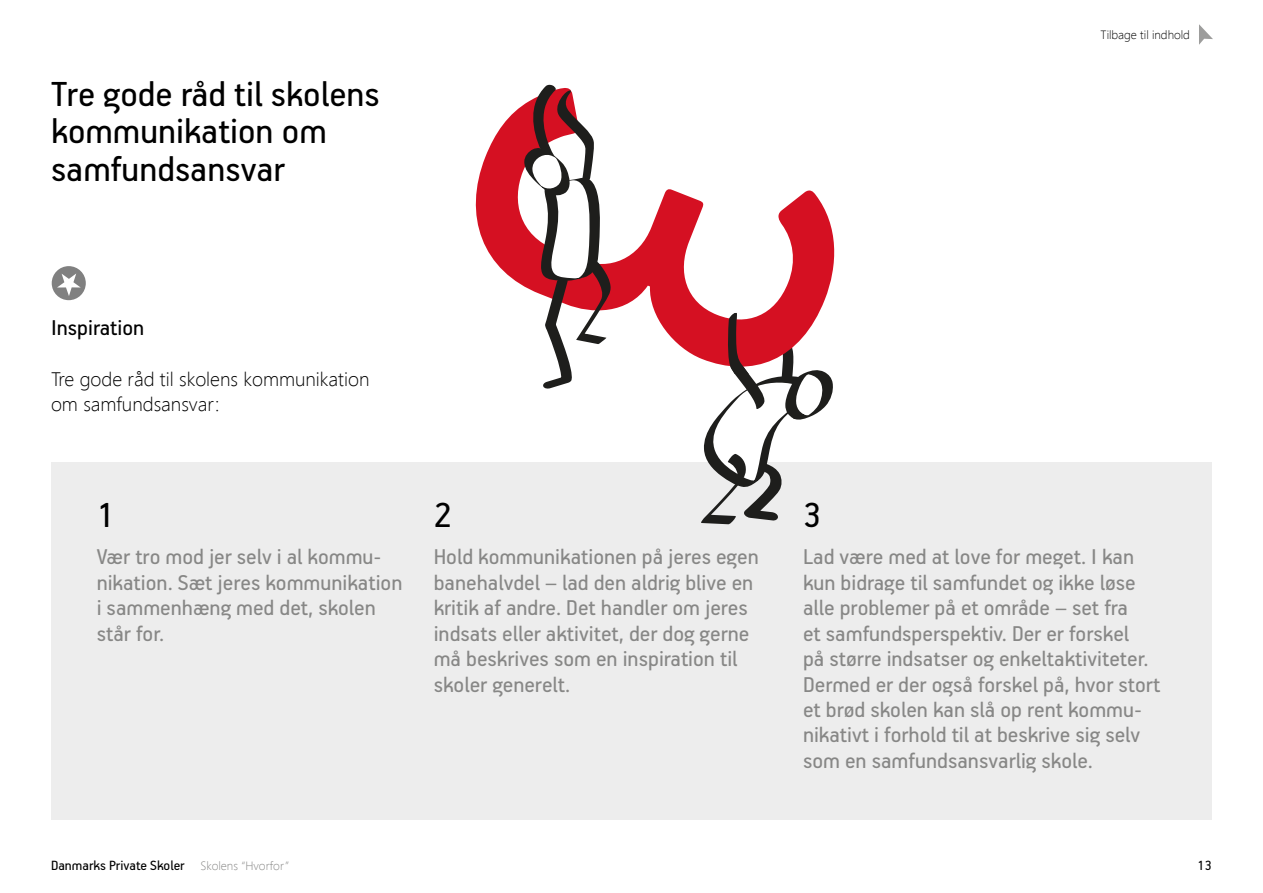
<style>
.page{position:relative;width:1263px;height:893px;background:#fff}
.page>*{position:absolute;margin:0;border:0;box-sizing:border-box;transform-origin:0 0}
.t1{font:39px/37.5px "PF Handbook Pro";color:#000}
.t2{font:24px/25.5px "PF Handbook Pro";color:#878786}
.t3{font:24px "PF Handbook Pro";color:#000}
.t4{font:300 19.5px/25.5px "Segoe UI";color:#000}
.t5{font:15px "PF Handbook Pro";color:#000}
.t6{font:300 12px "Segoe UI";color:#000}
.s1{font-family:"Segoe UI";font-weight:300;font-size:12px;color:#878786}
</style>
<div class="page">
<svg style="left:1199px;top:24px;width:14px;height:21px"></svg>
<div style="left:51px;top:462px;width:1161px;height:357px;background:#ededed"></div>
<svg style="left:52px;top:266px;width:34px;height:34px"></svg>
<svg style="left:57px;top:273px;width:24px;height:23px"></svg>
<svg style="left:701px;top:393px;width:131px;height:131px"></svg>
<svg style="left:524px;top:84px;width:309px;height:309px"></svg>
<h1 class="t1" style="left:51px;top:77px;width:330px">Tre gode råd til skolens kommunikation om samfundsansvar</h1>
<p class="t6" style="left:1100px;top:30px;width:91px">Tilbage til indhold</p>
<p class="t3" style="left:51px;top:318px;width:95px">Inspiration</p>
<p class="t4" style="left:51px;top:368px;width:320px">Tre gode råd til skolens kommunikation om samfundsansvar:</p>
<h1 class="t1" style="left:97px;top:498px;width:20px">1</h1>
<p class="t2" style="left:97px;top:545px;width:307px">Vær tro mod jer selv i al kommu&shy;nikation. Sæt jeres kommunikation i sammenhæng med det, skolen står for.</p>
<h1 class="t1" style="left:434px;top:498px;width:20px">2</h1>
<p class="t2" style="left:434px;top:545px;width:326px">Hold kommunikationen på jeres egen banehalvdel – lad den aldrig blive en kritik af andre. Det handler om jeres indsats eller aktivitet, der dog gerne må beskrives som en inspiration til skoler generelt.</p>
<h1 class="t1" style="left:803px;top:498px;width:20px">3</h1>
<p class="t2" style="left:803px;top:545px;width:359px">Lad være med at love for meget. I kan kun bidrage til samfundet og ikke løse alle problemer på et område – set fra<br>et samfundsperspektiv. Der er forskel<br>på større indsatser og enkeltaktiviteter.<br>Dermed er der også forskel på, hvor stort et brød skolen kan slå op rent kommu&shy;nikativt i forhold til at beskrive sig selv som en samfundsansvarlig skole.</p>
<p class="t5" style="left:51px;top:860px;width:240px">Danmarks Private Skoler <span class="s1">Skolens “Hvorfor”</span></p>
<p class="t5" style="left:1197px;top:860px;width:16px">13</p>
</div>
